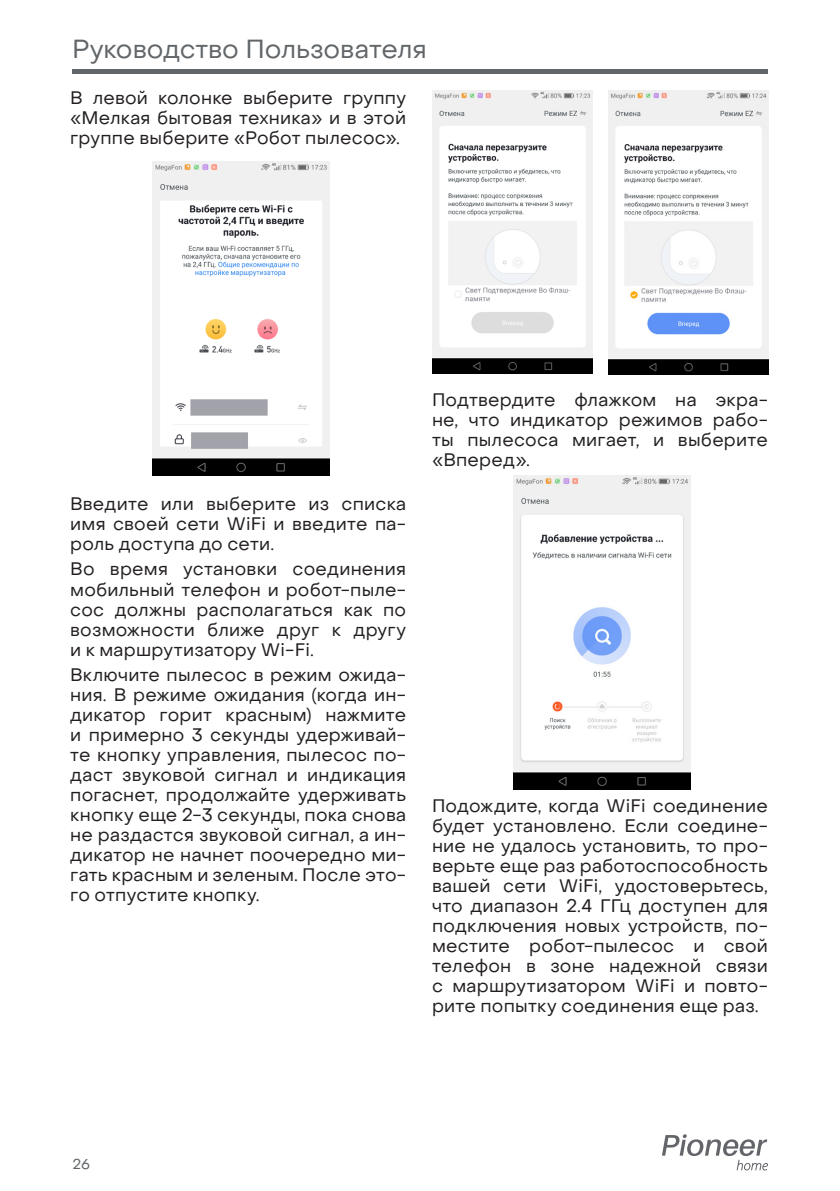
<style>
.page{position:relative;width:840px;height:1191px;background:#fff}
.page>*{position:absolute;margin:0;border:0;box-sizing:border-box;transform-origin:0 0}
.t1{font:26px "Object Sans";color:#626669}
.Основной_текст{font:18px/20px "Object Sans";letter-spacing:.015em;color:#231f20;text-align:justify}
.t2{font:14.2px "Object Sans";color:#626669}
</style>
<div class="page">
<hr style="left:72px;top:69px;width:695px;height:4px;background:#626669">
<svg style="left:662px;top:1134px;width:105px;height:36px"></svg>
<img style="left:152px;top:161px;width:177px;height:314px">
<img style="left:513px;top:475px;width:176px;height:314px">
<img style="left:432px;top:91px;width:159px;height:283px">
<img style="left:608px;top:91px;width:159px;height:283px">
<h1 class="t1" style="left:72px;top:33px;width:356px">Руководство Пользователя</h1>
<p class="Основной_текст" style="left:70px;top:88px;width:337px">В левой колонке выберите группу «Мелкая бытовая техника» и в этой группе выберите «Робот пылесос».</p>
<p class="Основной_текст" style="left:70px;top:493px;width:337px">Введите или выберите из списка имя своей сети WiFi и введите па&shy;роль доступа до сети.</p>
<p class="Основной_текст" style="left:70px;top:559px;width:337px">Во время установки соединения мобильный телефон и робот-пыле&shy;сос должны располагаться как по возможности ближе друг к другу и к маршрутизатору Wi-Fi.</p>
<p class="Основной_текст" style="left:70px;top:665px;width:337px">Включите пылесос в режим ожида&shy;ния. В режиме ожидания (когда ин&shy;дикатор горит красным) нажмите и примерно 3 секунды удерживай&shy;те кнопку управления, пылесос по&shy;даст звуковой сигнал и индикация погаснет, продолжайте удерживать кнопку еще 2-3 секунды, пока снова не раздастся звуковой сигнал, а ин&shy;дикатор не начнет поочередно ми&shy;гать красным и зеленым. После это&shy;го отпустите кнопку.</p>
<p class="Основной_текст" style="left:432px;top:390px;width:337px">Подтвердите флажком на экра&shy;не, что индикатор режимов рабо&shy;ты пылесоса мигает, и выберите «Вперед».</p>
<p class="Основной_текст" style="left:432px;top:796px;width:337px">Подождите, когда WiFi соединение будет установлено. Если соедине&shy;ние не удалось установить, то про&shy;верьте еще раз работоспособность вашей сети WiFi, удостоверьтесь, что диапазон 2.4 ГГц доступен для подключения новых устройств, по&shy;местите робот-пылесос и свой телефон в зоне надежной связи с маршрутизатором WiFi и повто&shy;рите попытку соединения еще раз.</p>
<p class="t2" style="left:72px;top:1155px;width:19px">26</p>
</div>
